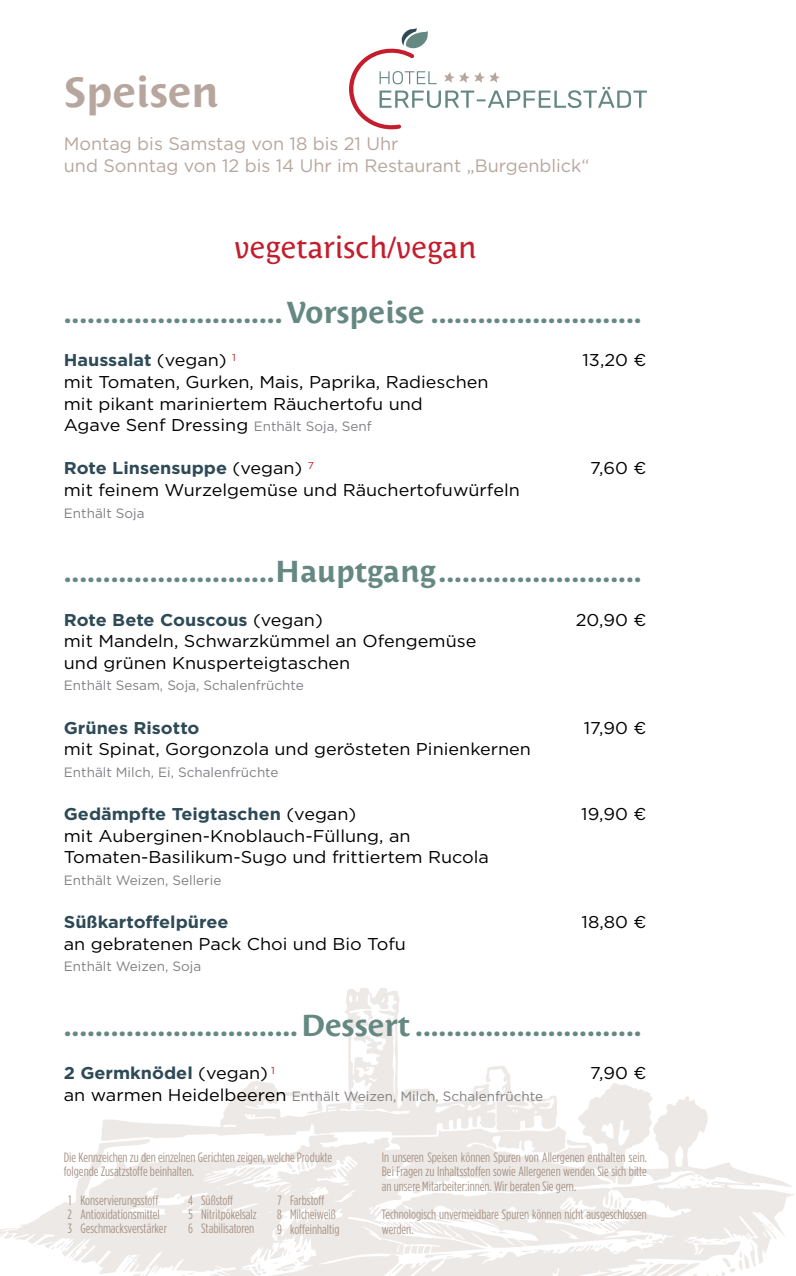
<style>
.page{position:relative;width:796px;height:1276px;background:#fff}
.page>*{position:absolute;margin:0;border:0;box-sizing:border-box;transform-origin:0 0}
.t1{font:700 42px "Costa Ptf";color:#b7a69d}
.t2{font:700 30px "Costa Ptf";color:#658982}
.t3{font:30px "Costa Ptf";color:#c41d2d}
.t4{font:18px/21.6px "Gotham";color:#b7a69d}
.t5{font:17.1px/21.6px "Gotham";color:#000;scale:1.05 1}
.t6{font:700 17.1px "Gotham";color:#2e4a56;scale:1.05 1}
.t7{font:13.5px/14.2px "Gotham Condensed";color:#a89488}
.t8{font:13.5px "Gotham";color:#818084}
.s1{font-weight:400;color:#000}
.s2{font-size:13.5px;color:#818084}
.s3{font-size:17.1px;color:#000}
</style>
<div class="page">
<svg style="left:0;top:988px;width:795px;height:288px"></svg>
<svg style="left:349px;top:28px;width:297px;height:101px"></svg>
<h1 class="t1" style="left:64px;top:69px;width:156px">Speisen</h1>
<h3 class="t4" style="left:64px;top:133px;width:527px">Montag bis Samstag von 18 bis 21 Uhr<br>und Sonntag von 12 bis 14 Uhr im Restaurant „Burgenblick“</h3>
<h2 class="t3" style="left:234px;top:231px;width:243px">vegetarisch/vegan</h2>
<h2 class="t2" style="left:64px;top:296px;width:579px">............................Vorspeise ...........................</h2>
<p class="t6" style="left:64px;top:349px;width:165px">Haussalat <span class="s1">(vegan)</span> <sup>1</sup></p>
<p class="t5" style="left:582px;top:349px;width:62px">13,20 €</p>
<p class="t5" style="left:64px;top:371px;width:406px">mit Tomaten, Gurken, Mais, Paprika, Radieschen mit pikant mariniertem Räuchertofu und<br>Agave Senf Dressing <span class="s2">Enthält Soja, Senf</span></p>
<p class="t6" style="left:64px;top:457px;width:239px">Rote Linsensuppe <span class="s1">(vegan)</span> <sup>7</sup></p>
<p class="t5" style="left:590px;top:457px;width:55px">7,60 €</p>
<p class="t5" style="left:64px;top:479px;width:435px">mit feinem Wurzelgemüse und Räuchertofuwürfeln</p>
<p class="t8" style="left:64px;top:504px;width:82px">Enthält Soja</p>
<h2 class="t2" style="left:64px;top:555px;width:579px">...........................Hauptgang..........................</h2>
<p class="t6" style="left:64px;top:608px;width:248px">Rote Bete Couscous <span class="s1">(vegan)</span></p>
<p class="t5" style="left:575px;top:608px;width:69px">20,90 €</p>
<p class="t5" style="left:64px;top:630px;width:394px">mit Mandeln, Schwarzkümmel an Ofengemüse und grünen Knusperteigtaschen</p>
<p class="t8" style="left:64px;top:677px;width:241px">Enthält Sesam, Soja, Schalenfrüchte</p>
<p class="t6" style="left:64px;top:716px;width:131px">Grünes Risotto</p>
<p class="t5" style="left:583px;top:716px;width:61px">17,90 €</p>
<p class="t5" style="left:64px;top:738px;width:446px">mit Spinat, Gorgonzola und gerösteten Pinienkernen</p>
<p class="t8" style="left:64px;top:763px;width:216px">Enthält Milch, Ei, Schalenfrüchte</p>
<p class="t6" style="left:64px;top:802px;width:280px">Gedämpfte Teigtaschen <span class="s1">(vegan)</span></p>
<p class="t5" style="left:581px;top:803px;width:64px">19,90 €</p>
<p class="t5" style="left:64px;top:824px;width:406px">mit Auberginen-Knoblauch-Füllung, an<br>Tomaten-Basilikum-Sugo und frittiertem Rucola</p>
<p class="t8" style="left:64px;top:871px;width:159px">Enthält Weizen, Sellerie</p>
<p class="t6" style="left:64px;top:910px;width:158px">Süßkartoffelpüree</p>
<p class="t5" style="left:581px;top:911px;width:63px">18,80 €</p>
<p class="t5" style="left:64px;top:932px;width:327px">an gebratenen Pack Choi und Bio Tofu</p>
<p class="t8" style="left:64px;top:958px;width:139px">Enthält Weizen, Soja</p>
<h2 class="t2" style="left:64px;top:1008px;width:579px">..............................Dessert .............................</h2>
<p class="t6" style="left:64px;top:1062px;width:202px">2 Germknödel <span class="s1">(vegan)</span> <sup>1</sup></p>
<p class="t5" style="left:590px;top:1062px;width:55px">7,90 €</p>
<p class="t8" style="left:64px;top:1087px;width:480px"><span class="s3">an warmen Heidelbeeren</span> Enthält Weizen, Milch, Schalenfrüchte</p>
<p class="t7" style="left:64px;top:1150px;width:270px">Die Kennzeichen zu den einzelnen Gerichten zeigen, welche Produkte folgende Zusatzstoffe beinhalten.</p>
<p class="t7" style="left:188px;top:1193px;width:70px">4 Süßstoff<br>5 Nitritpökelsalz<br>6 Stabilisatoren</p>
<p class="t7" style="left:68px;top:1193px;width:101px">1 Konservierungsstoff<br>2 Antioxidationsmittel<br>3 Geschmacksverstärker</p>
<p class="t7" style="left:277px;top:1193px;width:64px">7 Farbstoff<br>8 Milcheiweiß<br>9 koffeinhaltig</p>
<p class="t7" style="left:381px;top:1150px;width:266px;text-align:justify">In unseren Speisen können Spuren von Allergenen enthalten sein.<br>Bei Fragen zu Inhaltsstoffen sowie Allergenen wenden Sie sich bitte an unsere Mitarbeiter:innen. Wir beraten Sie gern.</p>
<p class="t7" style="left:381px;top:1207px;width:266px">Technologisch unvermeidbare Spuren können nicht ausgeschlossen werden.</p>
</div>
